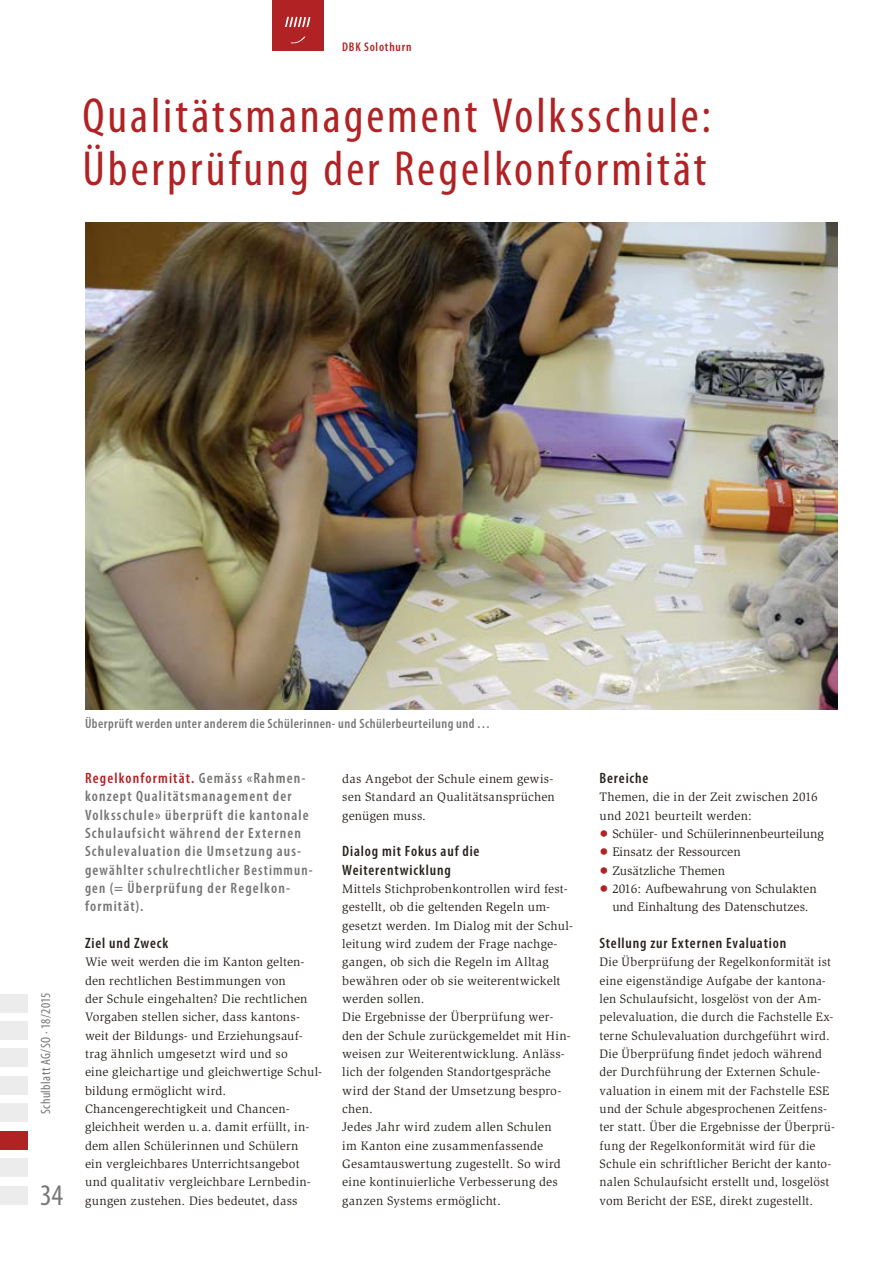
<style>
.page{position:relative;width:893px;height:1263px;background:#fff}
.page>*{position:absolute;margin:0;border:0;box-sizing:border-box;transform-origin:0 0}
.t1{font:condensed 49.5px/52.5px "Myriad Pro";letter-spacing:.06em;color:#b12224}
.t2{font:condensed 30px "Myriad Pro";color:#777}
.t3{font:600 condensed 15px/18.3px "Myriad Pro";letter-spacing:.075em;color:#757574}
.t4{font:600 condensed 15px/18.3px "Myriad Pro";letter-spacing:.055em;color:#27231c}
.t5{font:600 condensed 13.5px "Myriad Pro";letter-spacing:.035em;color:#777}
.t6{font:condensed 13.5px "Myriad Pro";letter-spacing:.03em;color:#777}
.t7{font:12.75px/18.3px "Slimbach Std";color:#27231c;text-align:center}
.t8{font:12.6px/18.3px "Slimbach Std";letter-spacing:.015em;color:#27231c}
.t9{font:600 condensed 12.6px "Myriad Pro";letter-spacing:.06em;color:#b12224}
.s1{color:#b12224}
.s2{font-size:18px;color:#b12224}
</style>
<div class="page">
<div style="left:272px;top:0;width:51px;height:51px;background:#b12224"></div>
<div style="left:0;top:1021px;width:28px;height:18px;background:#ececec"></div>
<div style="left:0;top:994px;width:28px;height:18px;background:#ececec"></div>
<div style="left:0;top:1048px;width:28px;height:19px;background:#ececec"></div>
<div style="left:0;top:1076px;width:28px;height:18px;background:#ececec"></div>
<div style="left:0;top:1103px;width:28px;height:19px;background:#ececec"></div>
<div style="left:0;top:1186px;width:28px;height:18px;background:#ececec"></div>
<div style="left:0;top:1158px;width:28px;height:19px;background:#ececec"></div>
<svg style="left:290px;top:36px;width:15px;height:7px"></svg>
<svg style="left:285px;top:17px;width:25px;height:10px"></svg>
<div style="left:0;top:1131px;width:28px;height:18px;background:#b12224"></div>
<img style="left:85px;top:223px;width:753px;height:486px">
<p class="t9" style="left:342px;top:39px;width:71px">DBK Solothurn</p>
<h1 class="t1" style="left:82px;top:89px;width:630px">Qualitätsmanagement Volksschule:<br>Überprüfung der Regelkonformität</h1>
<p class="t6" style="left:38px;top:1114px;width:123px;rotate:-90deg">Schulblatt AG/SO · 18/2015</p>
<h2 class="t2" style="left:40px;top:1176px;width:24px">34</h2>
<p class="t5" style="left:85px;top:715px;width:407px">Überprüft werden unter anderem die Schülerinnen- und Schülerbeurteilung und …</p>
<p class="t3" style="left:85px;top:768px;width:229px"><span class="s1">Regelkonformität.</span> Gemäss «Rahmen&shy;konzept Qualitätsmanagement der Volksschule» überprüft die kantonale Schulaufsicht während der Externen Schulevaluation die Umsetzung aus&shy;gewählter schulrechtlicher Bestimmun&shy;gen (= Überprüfung der Regelkon&shy;formität).</p>
<p class="t4" style="left:85px;top:933px;width:85px">Ziel und Zweck</p>
<p class="t8" style="left:85px;top:953px;width:239px">Wie weit werden die im Kanton gelten&shy;den rechtlichen Bestimmungen von<br>der Schule eingehalten? Die rechtlichen Vorgaben stellen sicher, dass kantons&shy;weit der Bildungs- und Erziehungsauf&shy;trag ähnlich umgesetzt wird und so<br>eine gleichartige und gleichwertige Schul&shy;bildung ermöglicht wird.<br>Chancengerechtigkeit und Chancen&shy;gleichheit werden u.a. damit erfüllt, in&shy;dem allen Schülerinnen und Schülern<br>ein vergleichbares Unterrichtsangebot und qualitativ vergleichbare Lernbedin&shy;gungen zustehen. Dies bedeutet, dass</p>
<p class="t8" style="left:342px;top:770px;width:214px;text-align:justify">das Angebot der Schule einem gewis&shy;sen Standard an Qualitätsansprüchen genügen muss.</p>
<p class="t4" style="left:342px;top:842px;width:139px">Dialog mit Fokus auf die<br>Weiterentwicklung</p>
<p class="t8" style="left:342px;top:880px;width:232px">Mittels Stichprobenkontrollen wird fest&shy;gestellt, ob die geltenden Regeln um&shy;gesetzt werden. Im Dialog mit der Schul&shy;leitung wird zudem der Frage nachge&shy;gangen, ob sich die Regeln im Alltag bewähren oder ob sie weiterentwickelt werden sollen.<br>Die Ergebnisse der Überprüfung wer&shy;den der Schule zurückgemeldet mit Hin&shy;weisen zur Weiterentwicklung. Anläss&shy;lich der folgenden Standortgespräche wird der Stand der Umsetzung bespro&shy;chen.<br>Jedes Jahr wird zudem allen Schulen<br>im Kanton eine zusammenfassende Gesamtauswertung zugestellt. So wird eine kontinuierliche Verbesserung des ganzen Systems ermöglicht.</p>
<p class="t4" style="left:600px;top:768px;width:50px">Bereiche</p>
<p class="t8" style="left:600px;top:788px;width:220px">Themen, die in der Zeit zwischen 2016 und 2021 beurteilt werden:</p>
<p class="t7" style="left:600px;top:824px;width:226px"><span class="s2">•</span> Schüler- und Schülerinnenbeurteilung</p>
<p class="t7" style="left:600px;top:843px;width:143px"><span class="s2">•</span> Einsatz der Ressourcen</p>
<p class="t7" style="left:600px;top:861px;width:127px"><span class="s2">•</span> Zusätzliche Themen</p>
<p class="t7" style="left:600px;top:879px;width:219px"><span class="s2">•</span> 2016: Aufbewahrung von Schulakten und Einhaltung des Datenschutzes.</p>
<p class="t4" style="left:600px;top:933px;width:188px">Stellung zur Externen Evaluation</p>
<p class="t8" style="left:600px;top:953px;width:237px">Die Überprüfung der Regelkonformität ist eine eigenständige Aufgabe der kantona&shy;len Schulaufsicht, losgelöst von der Am&shy;pelevaluation, die durch die Fachstelle Ex&shy;terne Schulevaluation durchgeführt wird.<br>Die Überprüfung findet jedoch während der Durchführung der Externen Schule&shy;valuation in einem mit der Fachstelle ESE und der Schule abgesprochenen Zeitfens&shy;ter statt. Über die Ergebnisse der Überprü&shy;fung der Regelkonformität wird für die Schule ein schriftlicher Bericht der kanto&shy;nalen Schulaufsicht erstellt und, losgelöst vom Bericht der ESE, direkt zugestellt.</p>
</div>
